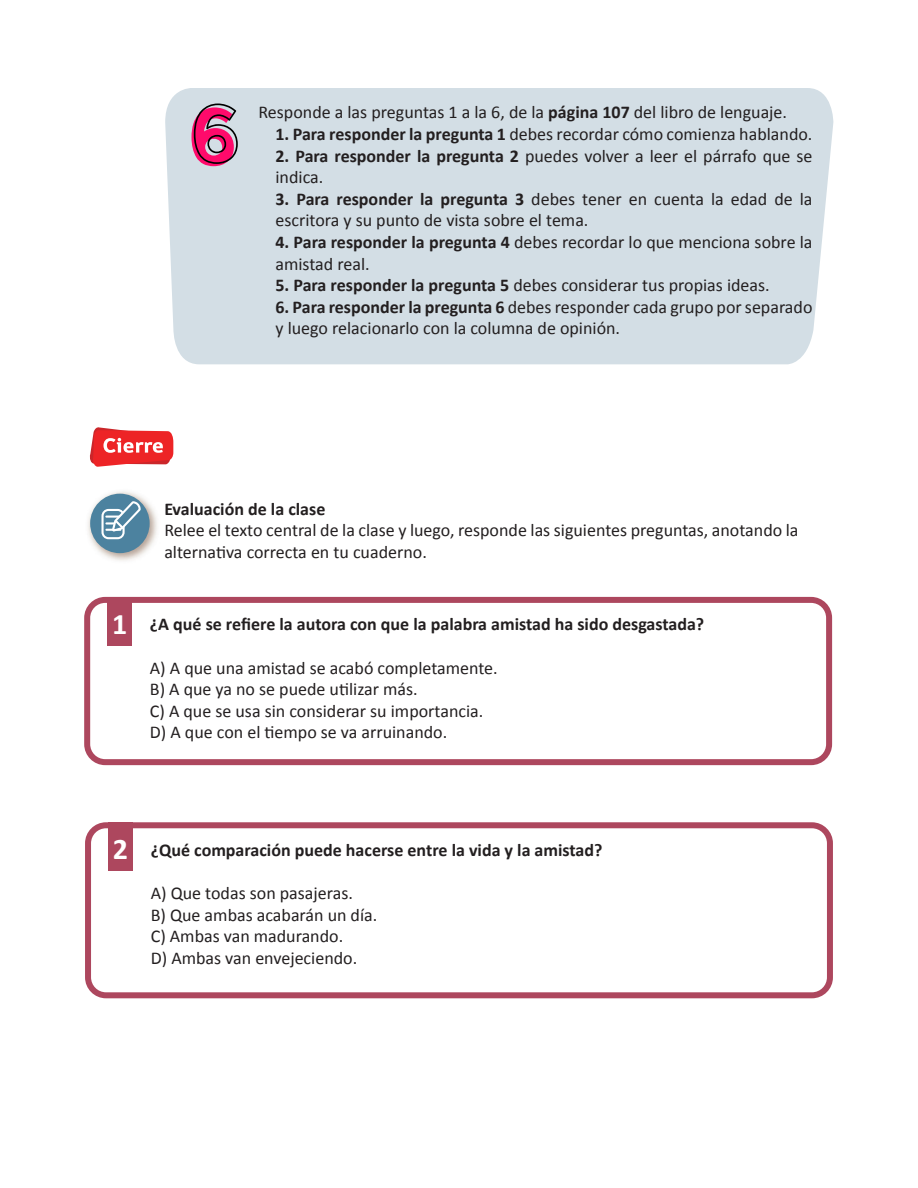
<style>
.page{position:relative;width:918px;height:1188px;background:#fff}
.page>*{position:absolute;margin:0;border:0;box-sizing:border-box;transform-origin:0 0}
.t1{font:700 30px "Calibri";color:#fff}
.t2{font:18px/21.6px "Calibri";color:#231f20}
.t3{font:700 18px "Calibri";color:#231f20}
.s1{font-weight:700}
</style>
<div class="page">
<div style="left:165px;top:88px;width:668px;height:276px;background:#d3dee5"></div>
<svg style="left:192px;top:104px;width:46px;height:62px;background:#c65787"></svg>
<div style="left:84px;top:597px;width:748px;height:168px;border:6px solid #ad475e;border-radius:18px"></div>
<div style="left:107px;top:597px;width:25px;height:48px;background:#ad475e"></div>
<svg style="left:89px;top:427px;width:84px;height:40px"></svg>
<img style="left:88px;top:491px;width:69px;height:70px">
<div style="left:90px;top:494px;width:60px;height:59px;background:#4c829f;border-radius:50%"></div>
<svg style="left:101px;top:501px;width:40px;height:38px"></svg>
<div style="left:85px;top:822px;width:748px;height:176px;border:6px solid #ad475e;border-radius:18px"></div>
<div style="left:108px;top:822px;width:25px;height:49px;background:#ad475e"></div>
<p class="t2" style="left:259px;top:101px;width:530px">Responde a las preguntas 1 a la 6, de la <span class="s1">página 107</span> del libro de lenguaje.</p>
<p class="t2" style="left:276px;top:122px;width:538px"><span class="s1">1. Para responder la pregunta 1</span> debes recordar cómo comienza hablando.</p>
<p class="t2" style="left:276px;top:144px;width:539px"><span class="s1">2. Para responder la pregunta 2</span> puedes volver a leer el párrafo que se indica.</p>
<p class="t2" style="left:276px;top:187px;width:539px"><span class="s1">3. Para responder la pregunta 3</span> debes tener en cuenta la edad de la escritora y su punto de vista sobre el tema.</p>
<p class="t2" style="left:276px;top:230px;width:539px"><span class="s1">4. Para responder la pregunta 4</span> debes recordar lo que menciona sobre la amistad real.</p>
<p class="t2" style="left:276px;top:274px;width:496px"><span class="s1">5. Para responder la pregunta 5</span> debes considerar tus propias ideas.</p>
<p class="t2" style="left:276px;top:295px;width:539px"><span class="s1">6. Para responder la pregunta 6</span> debes responder cada grupo por separado y luego relacionarlo con la columna de opinión.</p>
<p class="t3" style="left:164px;top:496px;width:163px">Evaluación de la clase</p>
<p class="t2" style="left:164px;top:519px;width:636px">Relee el texto central de la clase y luego, responde las siguientes preguntas, anotando la alternativa correcta en tu cuaderno.</p>
<p class="t1" style="left:112px;top:603px;width:17px">1</p>
<p class="t3" style="left:150px;top:612px;width:556px">¿A qué se refiere la autora con que la palabra amistad ha sido desgastada?</p>
<p class="t2" style="left:150px;top:656px;width:349px">A) A que una amistad se acabó completamente.</p>
<p class="t2" style="left:150px;top:678px;width:269px">B) A que ya no se puede utilizar más.</p>
<p class="t2" style="left:150px;top:699px;width:335px">C) A que se usa sin considerar su importancia.</p>
<p class="t2" style="left:150px;top:721px;width:299px">D) A que con el tiempo se va arruinando.</p>
<p class="t1" style="left:113px;top:828px;width:17px">2</p>
<p class="t3" style="left:151px;top:837px;width:453px">¿Qué comparación puede hacerse entre la vida y la amistad?</p>
<p class="t2" style="left:151px;top:881px;width:204px">A) Que todas son pasajeras.</p>
<p class="t2" style="left:151px;top:903px;width:228px">B) Que ambas acabarán un día.</p>
<p class="t2" style="left:151px;top:925px;width:194px">C) Ambas van madurando.</p>
<p class="t2" style="left:151px;top:946px;width:208px">D) Ambas van envejeciendo.</p>
</div>
